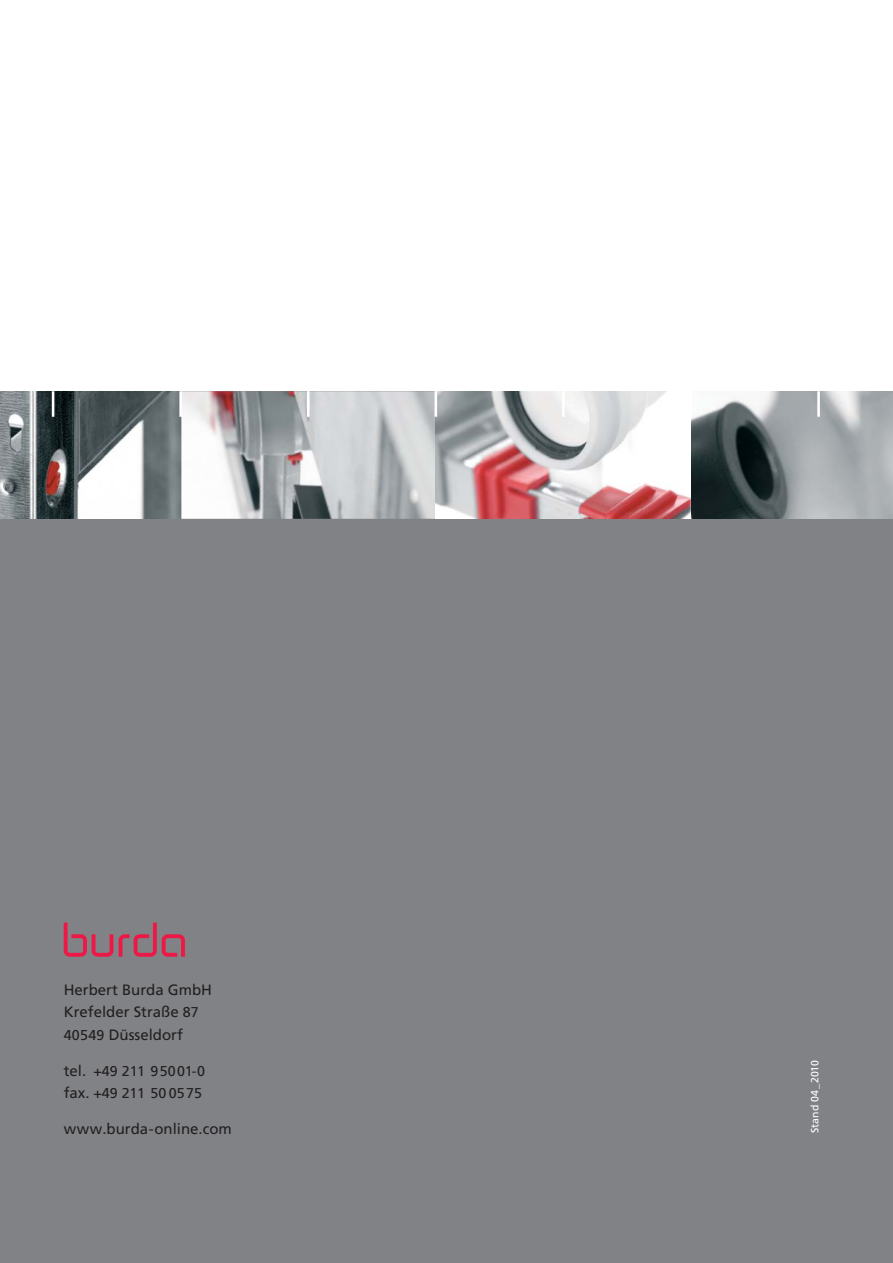
<style>
.page{position:relative;width:893px;height:1263px;background:#fff}
.page>*{position:absolute;margin:0;border:0;box-sizing:border-box;transform-origin:0 0}
.t1{font:15px/22.5px "Frutiger";color:#231f20}
.t2{font:14.25px/22.5px "Frutiger";color:#231f20}
.t3{font:10.5px "Frutiger";letter-spacing:.015em;color:#fff}
.s1{font-size:14.25px}
.s2{font-size:15px}
</style>
<div class="page">
<div style="left:0;top:391px;width:893px;height:872px;background:#808285"></div>
<svg style="left:64px;top:923px;width:49px;height:34px"></svg>
<svg style="left:119px;top:923px;width:66px;height:34px"></svg>
<img style="left:0;top:391px;width:893px;height:128px">
<hr style="left:52px;top:391px;width:2px;height:26px;background:#fff">
<hr style="left:179px;top:391px;width:3px;height:26px;background:#fff">
<hr style="left:307px;top:391px;width:2px;height:26px;background:#fff">
<hr style="left:434px;top:391px;width:3px;height:26px;background:#fff">
<hr style="left:562px;top:391px;width:3px;height:26px;background:#fff">
<hr style="left:690px;top:391px;width:2px;height:26px;background:#fff">
<hr style="left:817px;top:391px;width:3px;height:26px;background:#fff">
<p class="t1" style="left:64px;top:979px;width:150px">Herbert Burda GmbH<br>Krefelder Straße <span class="s1">87<br>40549</span> Düsseldorf</p>
<p class="t2" style="left:64px;top:1060px;width:143px"><span class="s2">tel.</span> +49 211 95001-0 <span class="s2">fax.</span> +49 211 50 0575</p>
<p class="t1" style="left:64px;top:1119px;width:170px">www.burda-online.com</p>
<p class="t3" style="left:810px;top:1133px;width:75px;rotate:-90deg">Stand 04_2010</p>
</div>
